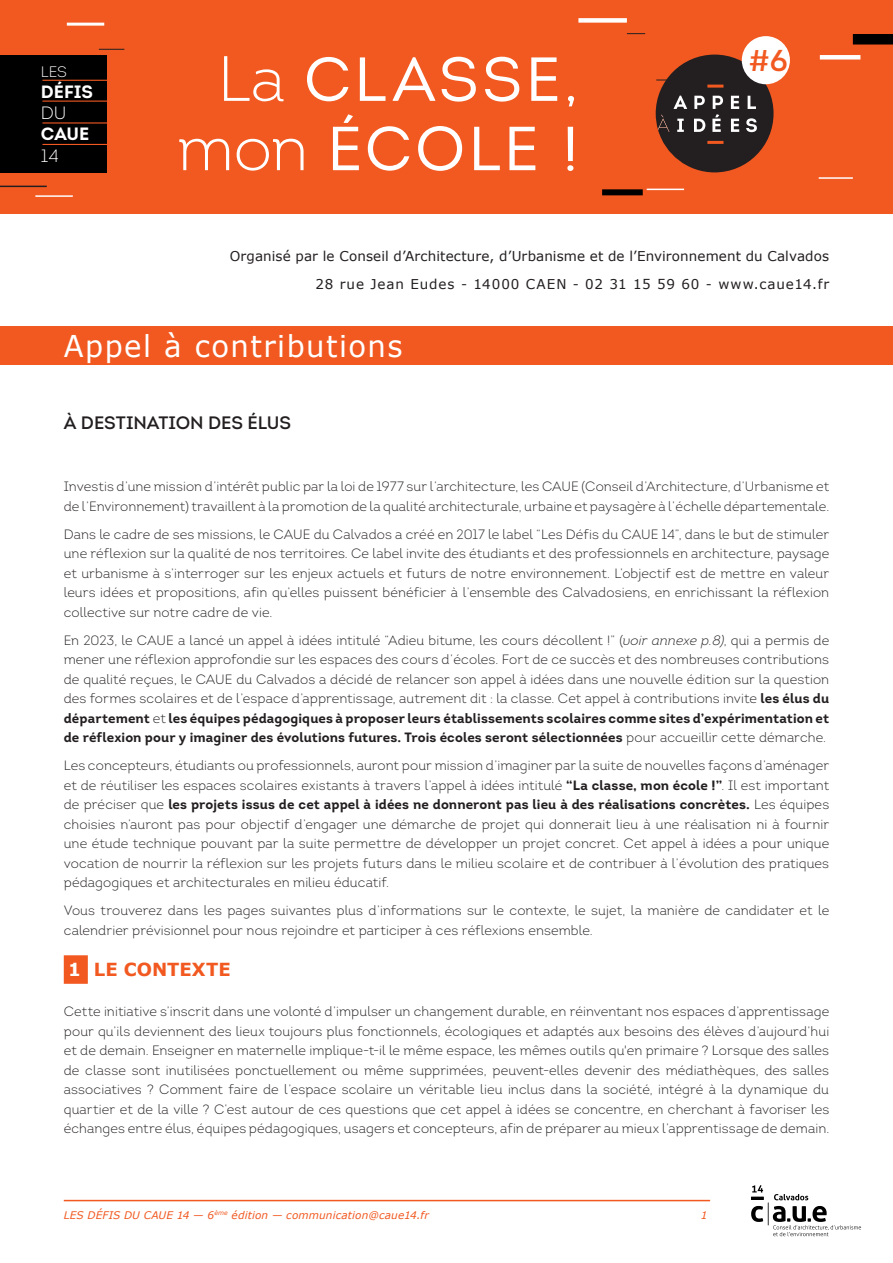
<style>
.page{position:relative;width:893px;height:1263px;background:#fff}
.page>*{position:absolute;margin:0;border:0;box-sizing:border-box;transform-origin:0 0}
.Titre_a_b_c{font:30px "Verdana";letter-spacing:.05em;color:#fff}
.t1{font:30px "Intro";color:#f15921}
.t2{font:18px "Intro";letter-spacing:-.005em;color:#231f20}
.t3{font:700 18px "Verdana";letter-spacing:-.005em;color:#f15921}
.t4{font:700 17.85px "Intro";color:#fff}
.t5{font:300 17.85px "Intro";color:#fff}
.t6{font:300 15.15px "Intro";color:#fff}
.t7{font:300 13.5px/19.5px "Intro";letter-spacing:.005em;color:#231f20;text-align:justify}
.t8{font:13.5px/28.5px "Verdana";letter-spacing:.01em;color:#231f20;text-align:right}
.t9{font:italic 10.5px "Verdana";letter-spacing:.015em;color:#f15921}
.s1{font-style:italic}
.s2{font-weight:700}
.s3{color:#fff}
</style>
<div class="page">
<div style="left:0;top:0;width:893px;height:214px;background:#f15921"></div>
<div style="left:0;top:326px;width:893px;height:38px;background:#f15921"></div>
<svg style="left:627px;top:33px;width:18px;height:1px"></svg>
<div style="left:602px;top:189px;width:41px;height:6px;background:#000"></div>
<hr style="left:67px;top:23px;width:37px;height:3px;background:#fff">
<hr style="left:35px;top:195px;width:38px;height:2px;background:#fff">
<svg style="left:99px;top:49px;width:25px;height:1px"></svg>
<hr style="left:0;top:186px;width:47px;height:1px;background:#231f20">
<hr style="left:819px;top:177px;width:34px;height:2px;background:#fff">
<div style="left:853px;top:34px;width:40px;height:11px;background:#000"></div>
<div style="left:820px;top:55px;width:40px;height:5px;background:#fff"></div>
<div style="left:578px;top:18px;width:49px;height:5px;background:#fff"></div>
<div style="left:0;top:55px;width:107px;height:117px;background:#000"></div>
<hr style="left:42px;top:80px;width:96px;height:1px;background:#f15921">
<hr style="left:42px;top:101px;width:96px;height:1px;background:#f15921">
<hr style="left:42px;top:122px;width:96px;height:2px;background:#f15921">
<hr style="left:42px;top:144px;width:96px;height:1px;background:#f15921">
<div style="left:742px;top:36px;width:48px;height:48px;background:#fff;border-radius:50%"></div>
<svg style="left:656px;top:55px;width:117px;height:117px"></svg>
<hr style="left:647px;top:189px;width:37px;height:1px;background:#fff">
<svg style="left:179px;top:114px;width:394px;height:57px"></svg>
<svg style="left:224px;top:56px;width:350px;height:50px"></svg>
<svg style="left:751px;top:1185px;width:110px;height:51px"></svg>
<hr style="left:64px;top:1200px;width:646px;height:1px;background:#f15921">
<div style="left:64px;top:955px;width:24px;height:29px;background:#f15921"></div>
<p class="t6" style="left:41px;top:62px;width:27px">LES</p>
<h3 class="t5" style="left:41px;top:102px;width:27px">DU</h3>
<h3 class="t4" style="left:41px;top:122px;width:50px">CAUE</h3>
<h3 class="t5" style="left:41px;top:145px;width:19px">14</h3>
<h3 class="t4" style="left:41px;top:81px;width:54px">DÉFIS</h3>
<h1 class="t1" style="left:749px;top:42px;width:40px">#6</h1>
<p class="t8" style="left:230px;top:242px;width:601px">Organisé par le Conseil d’Architecture, d’Urbanisme et de l’Environnement du Calvados<br>28 rue Jean Eudes - 14000 CAEN - 02 31 15 59 60 - www.caue14.fr</p>
<p class="Titre_a_b_c" style="left:64px;top:327px;width:340px">Appel à contributions</p>
<p class="t2" style="left:64px;top:412px;width:229px">À DESTINATION DES ÉLUS</p>
<p class="t7" style="left:64px;top:477px;width:767px">Investis d’une mission d’intérêt public par la loi de 1977 sur l’architecture, les CAUE (Conseil d’Architecture, d’Urbanisme et de l’Environnement) travaillent à la promotion de la qualité architecturale, urbaine et paysagère à l’échelle départementale.</p>
<p class="t7" style="left:64px;top:524px;width:767px">Dans le cadre de ses missions, le CAUE du Calvados a créé en 2017 le label “Les Défis du CAUE 14”, dans le but de stimuler une réflexion sur la qualité de nos territoires. Ce label invite des étudiants et des professionnels en architecture, paysage et urbanisme à s’interroger sur les enjeux actuels et futurs de notre environnement. L’objectif est de mettre en valeur leurs idées et propositions, afin qu’elles puissent bénéficier à l’ensemble des Calvadosiens, en enrichissant la réflexion collective sur notre cadre de vie.</p>
<p class="t7" style="left:64px;top:630px;width:767px">En 2023, le CAUE a lancé un appel à idées intitulé “Adieu bitume, les cours décollent !” (<span class="s1">voir annexe p.8)</span>, qui a permis de mener une réflexion approfondie sur les espaces des cours d’écoles. Fort de ce succès et des nombreuses contributions de qualité reçues, le CAUE du Calvados a décidé de relancer son appel à idées dans une nouvelle édition sur la question des formes scolaires et de l’espace d’apprentissage, autrement dit : la classe. Cet appel à contributions invite <span class="s2">les élus du département</span> et <span class="s2">les équipes pédagogiques à proposer leurs établissements scolaires comme sites d’expérimentation et de réflexion pour y imaginer des évolutions futures. Trois écoles seront sélectionnées</span> pour accueillir cette démarche.</p>
<p class="t7" style="left:64px;top:756px;width:767px">Les concepteurs, étudiants ou professionnels, auront pour mission d’imaginer par la suite de nouvelles façons d’aménager et de réutiliser les espaces scolaires existants à travers l’appel à idées intitulé <span class="s2">“La classe, mon école !”</span>. Il est important de préciser que <span class="s2">les projets issus de cet appel à idées ne donneront pas lieu à des réalisations concrètes.</span> Les équipes choisies n’auront pas pour objectif d’engager une démarche de projet qui donnerait lieu à une réalisation ni à fournir une étude technique pouvant par la suite permettre de développer un projet concret. Cet appel à idées a pour unique vocation de nourrir la réflexion sur les projets futurs dans le milieu scolaire et de contribuer à l’évolution des pratiques pédagogiques et architecturales en milieu éducatif.</p>
<p class="t7" style="left:64px;top:901px;width:767px">Vous trouverez dans les pages suivantes plus d’informations sur le contexte, le sujet, la manière de candidater et le calendrier prévisionnel pour nous rejoindre et participer à ces réflexions ensemble.</p>
<p class="t3" style="left:68px;top:957px;width:164px"><span class="s3">1</span> LE CONTEXTE</p>
<p class="t7" style="left:64px;top:1002px;width:767px">Cette initiative s’inscrit dans une volonté d’impulser un changement durable, en réinventant nos espaces d’apprentissage pour qu’ils deviennent des lieux toujours plus fonctionnels, écologiques et adaptés aux besoins des élèves d’aujourd’hui et de demain. Enseigner en maternelle implique-t-il le même espace, les mêmes outils qu'en primaire ? Lorsque des salles de classe sont inutilisées ponctuellement ou même supprimées, peuvent-elles devenir des médiathèques, des salles associatives ? Comment faire de l’espace scolaire un véritable lieu inclus dans la société, intégré à la dynamique du quartier et de la ville ? C’est autour de ces questions que cet appel à idées se concentre, en cherchant à favoriser les échanges entre élus, équipes pédagogiques, usagers et concepteurs, afin de préparer au mieux l’apprentissage de demain.</p>
<p class="t9" style="left:64px;top:1208px;width:367px">LES DÉFIS DU CAUE 14 — 6<sup>ème</sup> édition — communication@caue14.fr</p>
<p class="t9" style="left:701px;top:1208px;width:8px">1</p>
</div>
